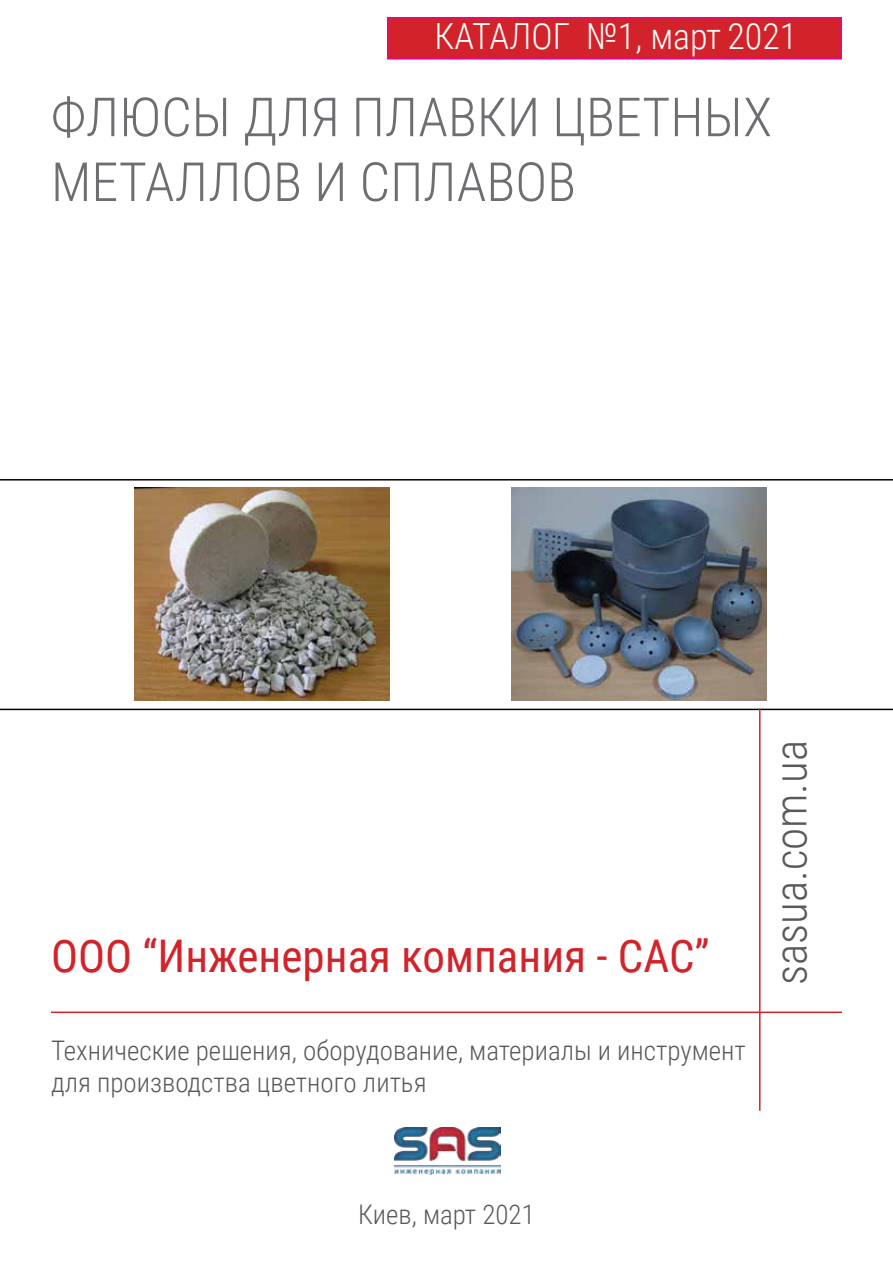
<style>
.page{position:relative;width:893px;height:1263px;background:#fff}
.page>*{position:absolute;margin:0;border:0;box-sizing:border-box;transform-origin:0 0}
.t1{font:300 54px/64.8px "Roboto Condensed";color:#6d6e71}
.t2{font:45px "Roboto Condensed";color:#d2232a}
.t3{font:300 45px "Roboto Condensed";color:#58595b}
.t4{font:300 36px "Roboto Condensed";color:#fff}
.t5{font:300 27px/32.4px "Roboto Condensed";color:#58595b}
</style>
<div class="page">
<div style="left:387px;top:17px;width:455px;height:43px;background:#d2232a;border:2px solid #ec008c"></div>
<hr style="left:0;top:479px;width:893px;height:1px;background:#000">
<hr style="left:0;top:709px;width:893px;height:1px;background:#000">
<hr style="left:51px;top:1011px;width:791px;height:2px;background:#d2232a">
<hr style="left:759px;top:709px;width:1px;height:402px;background:#d2232a">
<img style="left:512px;top:488px;width:254px;height:213px">
<img style="left:134px;top:488px;width:255px;height:213px">
<img style="left:394px;top:1127px;width:106px;height:48px">
<h3 class="t4" style="left:435px;top:11px;width:364px">КАТАЛОГ №1, март 2021</h3>
<h1 class="t1" style="left:51px;top:83px;width:723px">ФЛЮСЫ ДЛЯ ПЛАВКИ ЦВЕТНЫХ<br>МЕТАЛЛОВ И СПЛАВОВ</h1>
<h2 class="t2" style="left:51px;top:924px;width:660px">ООО “Инженерная компания - САС”</h2>
<p class="t5" style="left:51px;top:1033px;width:696px">Технические решения, оборудование, материалы и инструмент для производства цветного литья</p>
<h2 class="t3" style="left:759px;top:985px;width:247px;rotate:-90deg">sasua.com.ua</h2>
<p class="t5" style="left:358px;top:1197px;width:178px">Киев, март 2021</p>
</div>
